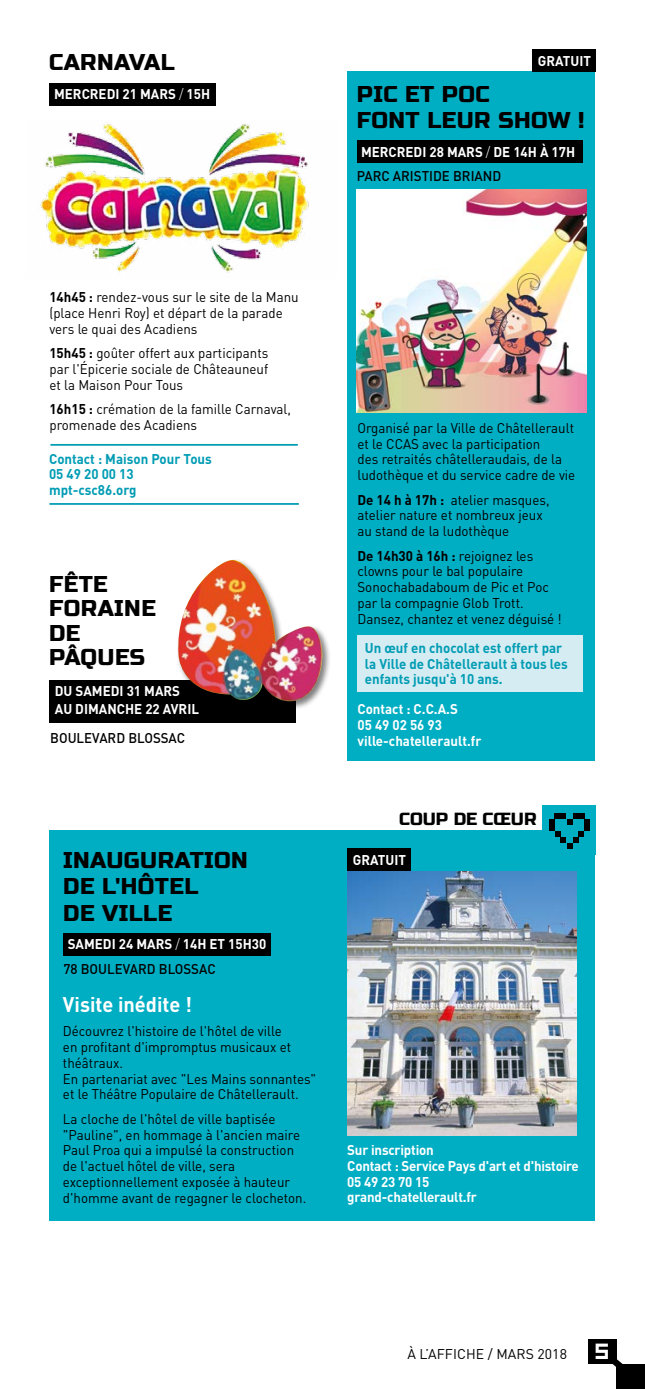
<style>
.page{position:relative;width:645px;height:1389px;background:#fff}
.page>*{position:absolute;margin:0;border:0;box-sizing:border-box;transform-origin:0 0}
.t1{font:22.75px/26.2px "Russo One";letter-spacing:.02em;color:#000}
.t2{font:700 21px "DIN";color:#fff;scale:.95 1}
.t3{font:21px "Symtext";color:#fff}
.t4{font:17.5px "Russo One";color:#000}
.t5{font:14px/15.8px "DIN";color:#000;scale:.95 1}
.t6{font:700 14px/15.8px "DIN";color:#fff;scale:.95 1}
.t7{font:700 14px/15.8px "DIN";color:#009cb4;scale:.95 1}
.t8{font:500 14px "DIN";color:#000;scale:.95 1}
.t9{font:14px "DIN";color:#000}
.s1{font-weight:300}
.s2{font-weight:700}
</style>
<div class="page">
<div style="left:50px;top:830px;width:545px;height:390px;background:#00aec4"></div>
<div style="left:347px;top:72px;width:248px;height:689px;background:#00aec4"></div>
<div style="left:589px;top:1339px;width:28px;height:25px;background:#000"></div>
<div style="left:617px;top:1364px;width:28px;height:25px;background:#000"></div>
<svg style="left:612px;top:1359px;width:11px;height:20px"></svg>
<hr style="left:50px;top:444px;width:248px;height:2px;background:#009cb4">
<hr style="left:49px;top:503px;width:250px;height:2px;background:#009cb4">
<div style="left:50px;top:83px;width:166px;height:23px;background:#000"></div>
<div style="left:63px;top:933px;width:208px;height:23px;background:#000"></div>
<div style="left:357px;top:141px;width:225px;height:22px;background:#000"></div>
<img style="left:357px;top:190px;width:229px;height:222px">
<div style="left:542px;top:805px;width:53px;height:50px;background:#00aec4"></div>
<div style="left:572px;top:813px;width:12px;height:6px;background:#000"></div>
<div style="left:554px;top:813px;width:12px;height:6px;background:#000"></div>
<div style="left:549px;top:819px;width:5px;height:12px;background:#000"></div>
<div style="left:584px;top:819px;width:6px;height:12px;background:#000"></div>
<svg style="left:567px;top:819px;width:5px;height:6px"></svg>
<svg style="left:555px;top:831px;width:29px;height:18px"></svg>
<img style="left:37px;top:122px;width:272px;height:151px">
<div style="left:532px;top:49px;width:63px;height:23px;background:#000"></div>
<div style="left:347px;top:849px;width:63px;height:22px;background:#000"></div>
<div style="left:49px;top:680px;width:247px;height:42px;background:#000"></div>
<img style="left:347px;top:871px;width:230px;height:264px">
<div style="left:177px;top:558px;width:154px;height:152px;background:#000;opacity:.5"></div>
<img style="left:177px;top:560px;width:148px;height:144px">
<div style="left:357px;top:635px;width:226px;height:56px;background:#d5ecf2"></div>
<h1 class="t1" style="left:49px;top:50px;width:127px">CARNAVAL</h1>
<p class="t6" style="left:54px;top:86px;width:166px">MERCREDI 21 MARS <span class="s1">/</span> 15H</p>
<p class="t6" style="left:538px;top:52px;width:57px">GRATUIT</p>
<h1 class="t1" style="left:357px;top:81px;width:229px">PIC ET POC<br>FONT LEUR SHOW !</h1>
<p class="t6" style="left:361px;top:143px;width:227px">MERCREDI 28 MARS <span class="s1">/</span> DE 14H À 17H</p>
<p class="t8" style="left:357px;top:167px;width:154px">PARC ARISTIDE BRIAND</p>
<p class="t5" style="left:49px;top:289px;width:264px"><span class="s2">14h45 :</span> rendez-vous sur le site de la Manu (place Henri Roy) et départ de la parade vers le quai des Acadiens</p>
<p class="t5" style="left:49px;top:345px;width:232px;text-align:justify"><span class="s2">15h45 :</span> goûter offert aux participants par l'Épicerie sociale de Châteauneuf et la Maison Pour Tous</p>
<p class="t5" style="left:49px;top:401px;width:256px"><span class="s2">16h15 :</span> crémation de la famille Carnaval, promenade des Acadiens</p>
<p class="t7" style="left:49px;top:450px;width:173px">Contact : Maison Pour Tous<br>05 49 20 00 13 mpt-csc86.org</p>
<h1 class="t1" style="left:49px;top:572px;width:108px;line-height:24.5px">FÊTE<br>FORAINE<br>DE<br>PÂQUES</h1>
<p class="t6" style="left:55px;top:682px;width:153px;line-height:17.5px">DU SAMEDI 31 MARS<br>AU DIMANCHE 22 AVRIL</p>
<p class="t8" style="left:50px;top:729px;width:143px">BOULEVARD BLOSSAC</p>
<h1 class="t1" style="left:63px;top:848px;width:186px">INAUGURATION<br>DE L'HÔTEL<br>DE VILLE</h1>
<p class="t6" style="left:68px;top:936px;width:210px">SAMEDI 24 MARS <span class="s1">/</span> 14H ET 15H30</p>
<p class="t8" style="left:63px;top:960px;width:162px">78 BOULEVARD BLOSSAC</p>
<h2 class="t2" style="left:63px;top:991px;width:137px">Visite inédite !</h2>
<p class="t5" style="left:63px;top:1023px;width:268px">Découvrez l'histoire de l'hôtel de ville<br>en profitant d'impromptus musicaux et théâtraux.<br>En partenariat avec "Les Mains sonnantes" et le Théâtre Populaire de Châtellerault.</p>
<p class="t5" style="left:63px;top:1111px;width:258px">La cloche de l'hôtel de ville baptisée "Pauline", en hommage à l'ancien maire Paul Proa qui a impulsé la construction de l'actuel hôtel de ville, sera exceptionnellement exposée à hauteur d'homme avant de regagner le clocheton.</p>
<p class="t5" style="left:357px;top:420px;width:231px">Organisé par la Ville de Châtellerault et le CCAS avec la participation<br>des retraités châtelleraudais, de la ludothèque et du service cadre de vie</p>
<p class="t5" style="left:357px;top:491px;width:204px"><span class="s2">De 14 h à 17h :</span> atelier masques, atelier nature et nombreux jeux au stand de la ludothèque</p>
<p class="t5" style="left:357px;top:547px;width:217px"><span class="s2">De 14h30 à 16h :</span> rejoignez les clowns pour le bal populaire<br>Sonochabadaboum de Pic et Poc par la compagnie Glob Trott.<br>Dansez, chantez et venez déguisé !</p>
<p class="t7" style="left:365px;top:639px;width:215px">Un œuf en chocolat est offert par la Ville de Châtellerault à tous les enfants jusqu'à 10 ans.</p>
<p class="t6" style="left:357px;top:701px;width:132px">Contact : C.C.A.S<br>05 49 02 56 93 ville-chatellerault.fr</p>
<p class="t4" style="left:399px;top:809px;width:139px">COUP DE CŒUR</p>
<p class="t6" style="left:353px;top:852px;width:57px">GRATUIT</p>
<p class="t6" style="left:347px;top:1142px;width:245px">Sur inscription<br>Contact : Service Pays d'art et d'histoire<br>05 49 23 70 15<br>grand-chatellerault.fr</p>
<p class="t9" style="left:407px;top:1345px;width:161px">À L’AFFICHE / MARS 2018</p>
<h2 class="t3" style="left:596px;top:1335px;width:17px">5</h2>
</div>
